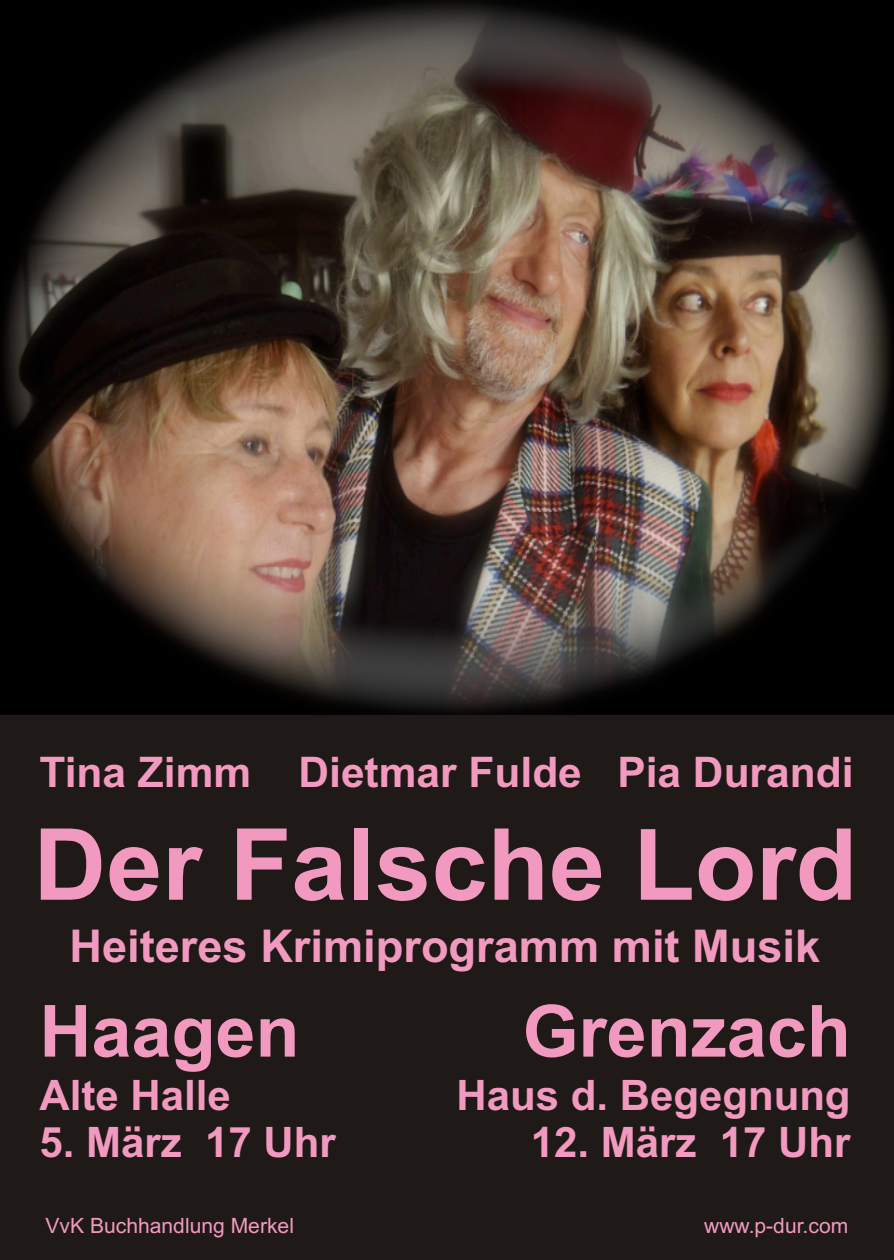
<style>
.page{position:relative;width:894px;height:1260px;background:#fff}
.page>*{position:absolute;margin:0;border:0;box-sizing:border-box;transform-origin:0 0}
.t1{font:700 99.3px "Arial";color:#f299bf}
.t2{font:700 72px "Arial";color:#f299bf}
.t3{font:700 45.3px "Arial";color:#f299bf}
.t4{font:700 42.3px "Arial";color:#f299bf}
.t5{font:700 42px "Arial";color:#f299bf}
.t6{font:21px "Arial";color:#f299bf}
</style>
<div class="page">
<div style="left:0;top:715px;width:894px;height:545px;background:#1f1a17"></div>
<img style="left:0;top:1px;width:894px;height:714px">
<p class="t4" style="left:39px;top:756px;width:816px">Tina Zimm Dietmar Fulde Pia Durandi</p>
<h1 class="t1" style="left:34px;top:827px;width:825px">Der Falsche Lord</h1>
<p class="t3" style="left:69px;top:929px;width:752px">Heiteres Krimiprogramm mit Musik</p>
<h2 class="t2" style="left:523px;top:1004px;width:330px">Grenzach</h2>
<p class="t5" style="left:456px;top:1079px;width:396px">Haus d. Begegnung</p>
<p class="t5" style="left:531px;top:1126px;width:321px">12. März 17 Uhr</p>
<h2 class="t2" style="left:39px;top:1004px;width:262px">Haagen</h2>
<p class="t5" style="left:39px;top:1079px;width:193px">Alte Halle</p>
<p class="t5" style="left:39px;top:1126px;width:298px">5. März 17 Uhr</p>
<p class="t6" style="left:46px;top:1218px;width:250px">VvK Buchhandlung Merkel</p>
<p class="t6" style="left:704px;top:1218px;width:146px">www.p-dur.com</p>
</div>
